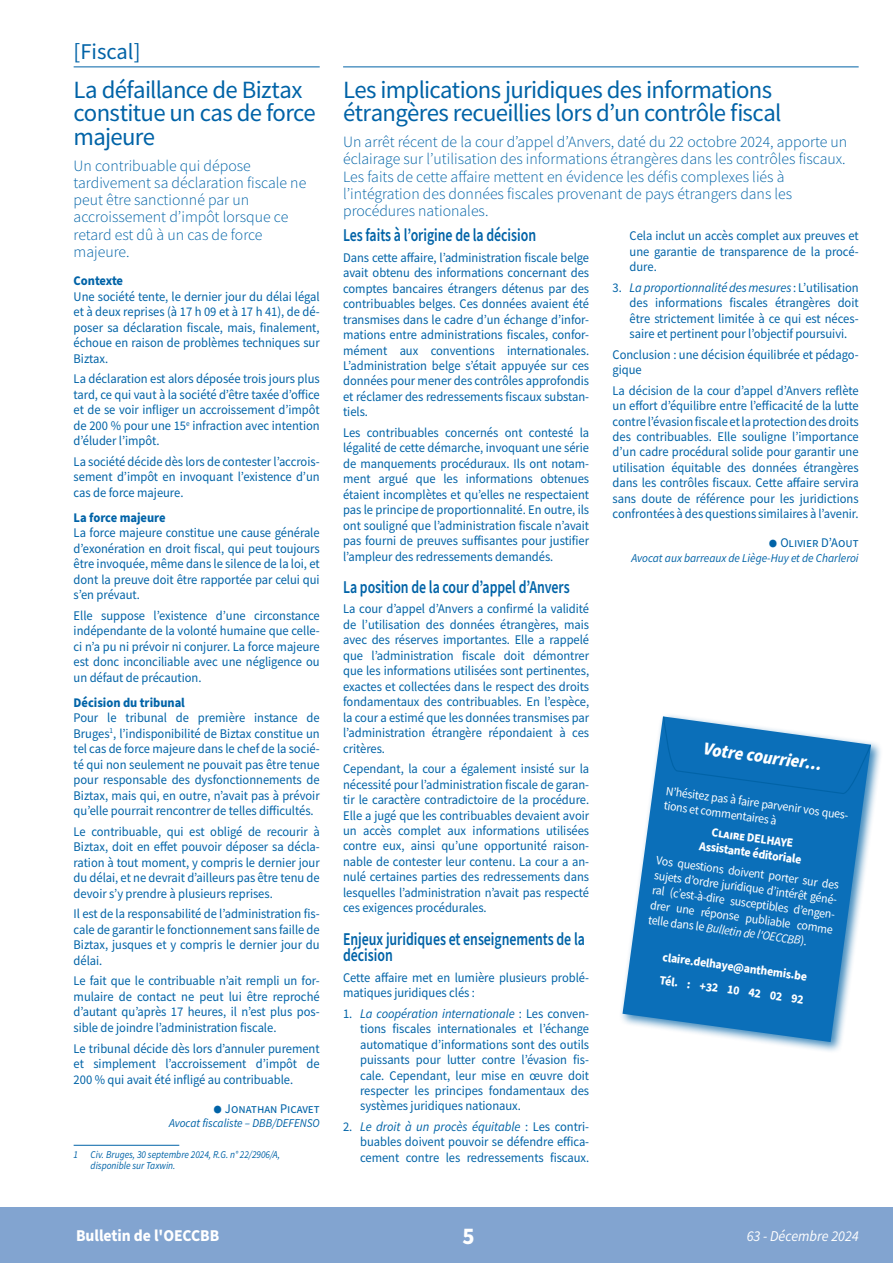
<style>
.page{position:relative;width:893px;height:1263px;background:#fff}
.page>*{position:absolute;margin:0;border:0;box-sizing:border-box;transform-origin:0 0}
.t1{font:24.75px/23.2px "Source Sans Pro";letter-spacing:-.025em;color:#0163a7}
.t2{font:700 24px "Source Sans Pro";color:#fff;scale:.95 1}
.t3{font:22.5px "Source Sans Pro";color:#0163a7}
.t4{font:italic 900 18.15px "Source Sans Pro";color:#fff;scale:.95 1}
.t5{font:600 18px/16.5px "Source Sans Pro";letter-spacing:-.005em;color:#0163a7;scale:.77 1}
.t6{font:700 16.5px "Source Sans Pro";letter-spacing:-.005em;color:#fff;scale:.95 1}
.t7{font:300 15.75px/17.2px "Source Sans Pro";color:#0163a7}
.t8{font:italic 15px "Source Sans Pro";letter-spacing:-.005em;color:#fff;scale:.95 1}
.t9{font:13.2px/15.5px "Source Sans Pro";letter-spacing:-.005em;color:#0163a7;text-align:justify;scale:.95 1}
.t10{font:700 13.2px "Source Sans Pro";letter-spacing:-.005em;color:#0163a7;scale:.95 1}
.t11{font:12.45px/15px "Source Sans Pro";color:#fff;scale:.95 1}
.t12{font:700 12.45px/15px "Source Sans Pro";color:#fff;text-align:center;scale:.95 1}
.t13{font:italic 12px "Source Sans Pro";letter-spacing:-.005em;color:#0163a7;scale:.95 1}
.t14{font:italic 10.5px/10.1px "Source Sans Pro";letter-spacing:-.005em;color:#0163a7;scale:.9 1}
.s1{font-size:32.25px}
.s2{font-style:italic}
</style>
<div class="page">
<div style="left:0;top:1206px;width:892px;height:56px;background:#82a4d0"></div>
<hr style="left:74px;top:67px;width:245px;height:1px;background:#0163a7">
<hr style="left:74px;top:1144px;width:105px;height:1px;background:#0163a7">
<hr style="left:343px;top:67px;width:515px;height:1px;background:#0163a7">
<div style="left:619px;top:712px;width:263px;height:341px;background:#0163a7;opacity:.75"></div>
<svg style="left:622px;top:716px;width:248px;height:325px;fill:#0b6fb9"></svg>
<svg style="left:662px;top:715px;width:209px;height:79px"></svg>
<h3 class="t3" style="left:74px;top:38px;width:68px">[Fiscal]</h3>
<h1 class="t1" style="left:74px;top:78px;width:244px">La défaillance de Biztax constitue un cas de force majeure</h1>
<p class="t7" style="left:74px;top:157px;width:234px">Un contribuable qui dépose tardivement sa déclaration fiscale ne peut être sanctionné par un accroissement d’impôt lorsque ce retard est dû à un cas de force majeure.</p>
<p class="t10" style="left:74px;top:272px;width:54px">Contexte</p>
<p class="t9" style="left:74px;top:288px;width:260px">Une société tente, le dernier jour du délai légal et à deux reprises (à 17 h 09 et à 17 h 41), de dé&shy;poser sa déclaration fiscale, mais, finalement, échoue en raison de problèmes techniques sur Biztax.</p>
<p class="t9" style="left:74px;top:371px;width:260px">La déclaration est alors déposée trois jours plus tard, ce qui vaut à la société d’être taxée d’office et de se voir infliger un accroissement d’impôt de 200 % pour une 15<sup>e</sup> infraction avec intention d’éluder l’impôt.</p>
<p class="t9" style="left:74px;top:453px;width:260px">La société décide dès lors de contester l’accrois&shy;sement d’impôt en invoquant l’existence d’un cas de force majeure.</p>
<p class="t10" style="left:74px;top:508px;width:98px">La force majeure</p>
<p class="t9" style="left:74px;top:525px;width:260px">La force majeure constitue une cause générale d’exonération en droit fiscal, qui peut toujours être invoquée, même dans le silence de la loi, et dont la preuve doit être rapportée par celui qui s’en prévaut.</p>
<p class="t9" style="left:74px;top:607px;width:260px">Elle suppose l’existence d’une circonstance indépendante de la volonté humaine que celle&shy;ci n’a pu ni prévoir ni conjurer. La force majeure est donc inconciliable avec une négligence ou un défaut de précaution.</p>
<p class="t10" style="left:74px;top:693px;width:119px">Décision du tribunal</p>
<p class="t9" style="left:74px;top:710px;width:260px">Pour le tribunal de première instance de Bruges<sup>1</sup>, l’indisponibilité de Biztax constitue un tel cas de force majeure dans le chef de la socié&shy;té qui non seulement ne pouvait pas être tenue pour responsable des dysfonctionnements de Biztax, mais qui, en outre, n’avait pas à prévoir qu’elle pourrait rencontrer de telles difficultés.</p>
<p class="t9" style="left:74px;top:823px;width:260px">Le contribuable, qui est obligé de recourir à Biztax, doit en effet pouvoir déposer sa décla&shy;ration à tout moment, y compris le dernier jour du délai, et ne devrait d’ailleurs pas être tenu de devoir s’y prendre à plusieurs reprises.</p>
<p class="t9" style="left:74px;top:906px;width:260px">Il est de la responsabilité de l’administration fis&shy;cale de garantir le fonctionnement sans faille de Biztax, jusques et y compris le dernier jour du délai.</p>
<p class="t9" style="left:74px;top:973px;width:260px">Le fait que le contribuable n’ait rempli un for&shy;mulaire de contact ne peut lui être reproché d’autant qu’après 17 heures, il n’est plus pos&shy;sible de joindre l’administration fiscale.</p>
<p class="t9" style="left:74px;top:1040px;width:260px">Le tribunal décide dès lors d’annuler purement et simplement l’accroissement d’impôt de 200 % qui avait été infligé au contribuable.</p>
<p class="t9" style="left:213px;top:1100px;width:114px"><span class="s1">•</span> Jonathan Picavet</p>
<p class="t13" style="left:169px;top:1115px;width:160px">Avocat fiscaliste – DBB/DEFENSO</p>
<p class="t14" style="left:91px;top:1149px;width:212px;text-indent:-17px">1 Civ. Bruges, 30 septembre 2024, R.G. n° 22/2906/A, disponible sur Taxwin.</p>
<h1 class="t1" style="left:343px;top:78px;width:440px">Les implications juridiques des informations étrangères recueillies lors d’un contrôle fiscal</h1>
<p class="t7" style="left:343px;top:133px;width:505px">Un arrêt récent de la cour d’appel d’Anvers, daté du 22 octobre 2024, apporte un éclairage sur l’utilisation des informations étrangères dans les contrôles fiscaux.<br>Les faits de cette affaire mettent en évidence les défis complexes liés à l’intégration des données fiscales provenant de pays étrangers dans les procédures nationales.</p>
<h3 class="t5" style="left:343px;top:227px;width:252px">Les faits à l’origine de la décision</h3>
<p class="t9" style="left:343px;top:249px;width:260px">Dans cette affaire, l’administration fiscale belge avait obtenu des informations concernant des comptes bancaires étrangers détenus par des contribuables belges. Ces données avaient été transmises dans le cadre d’un échange d’infor&shy;mations entre administrations fiscales, confor&shy;mément aux conventions internationales.<br>L’administration belge s’était appuyée sur ces données pour mener des contrôles approfondis et réclamer des redressements fiscaux substan&shy;tiels.</p>
<p class="t9" style="left:343px;top:424px;width:260px">Les contribuables concernés ont contesté la légalité de cette démarche, invoquant une série de manquements procéduraux. Ils ont notam&shy;ment argué que les informations obtenues étaient incomplètes et qu’elles ne respectaient pas le principe de proportionnalité. En outre, ils ont souligné que l’administration fiscale n’avait pas fourni de preuves suffisantes pour justifier l’ampleur des redressements demandés.</p>
<h3 class="t5" style="left:343px;top:579px;width:296px">La position de la cour d’appel d’Anvers</h3>
<p class="t9" style="left:343px;top:601px;width:260px">La cour d’appel d’Anvers a confirmé la validité de l’utilisation des données étrangères, mais avec des réserves importantes. Elle a rappelé que l’administration fiscale doit démontrer que les informations utilisées sont pertinentes, exactes et collectées dans le respect des droits fondamentaux des contribuables. En l’espèce, la cour a estimé que les données transmises par l’administration étrangère répondaient à ces critères.</p>
<p class="t9" style="left:343px;top:760px;width:260px">Cependant, la cour a également insisté sur la nécessité pour l’administration fiscale de garan&shy;tir le caractère contradictoire de la procédure.<br>Elle a jugé que les contribuables devaient avoir un accès complet aux informations utilisées contre eux, ainsi qu’une opportunité raison&shy;nable de contester leur contenu. La cour a an&shy;nulé certaines parties des redressements dans lesquelles l’administration n’avait pas respecté ces exigences procédurales.</p>
<h3 class="t5" style="left:343px;top:930px;width:315px">Enjeux juridiques et enseignements de la décision</h3>
<p class="t9" style="left:343px;top:969px;width:260px">Cette affaire met en lumière plusieurs problé&shy;matiques juridiques clés :</p>
<p class="t9" style="left:360px;top:1005px;width:242px;text-indent:-17px">1. <span class="s2">La coopération internationale</span> : Les conven&shy;tions fiscales internationales et l’échange automatique d’informations sont des outils puissants pour lutter contre l’évasion fis&shy;cale. Cependant, leur mise en œuvre doit respecter les principes fondamentaux des systèmes juridiques nationaux.</p>
<p class="t9" style="left:360px;top:1118px;width:242px;text-indent:-17px">2. <span class="s2">Le droit à un procès équitable</span> : Les contri&shy;buables doivent pouvoir se défendre effica&shy;cement contre les redressements fiscaux.</p>
<p class="t9" style="left:629px;top:228px;width:242px">Cela inclut un accès complet aux preuves et une garantie de transparence de la procé&shy;dure.</p>
<p class="t9" style="left:629px;top:279px;width:242px;text-indent:-17px">3. <span class="s2">La proportionnalité des mesures</span> : L’utilisation des informations fiscales étrangères doit être strictement limitée à ce qui est néces&shy;saire et pertinent pour l’objectif poursuivi.</p>
<p class="t9" style="left:612px;top:346px;width:260px">Conclusion : une décision équilibrée et pédago&shy;gique</p>
<p class="t9" style="left:612px;top:382px;width:260px">La décision de la cour d’appel d’Anvers reflète un effort d’équilibre entre l’efficacité de la lutte contre l’évasion fiscale et la protection des droits des contribuables. Elle souligne l’importance d’un cadre procédural solide pour garantir une utilisation équitable des données étrangères dans les contrôles fiscaux. Cette affaire servira sans doute de référence pour les juridictions confrontées à des questions similaires à l’avenir.</p>
<p class="t9" style="left:768px;top:535px;width:97px"><span class="s1">•</span> Olivier D’Aout</p>
<p class="t13" style="left:631px;top:550px;width:240px">Avocat aux barreaux de Liège-Huy et de Charleroi</p>
<h3 class="t4" style="left:705px;top:735px;width:127px;rotate:8deg">Votre courrier…</h3>
<p class="t11" style="left:667px;top:782px;width:198px;rotate:8deg">N’hésitez pas à faire parvenirvos ques&shy;tions et com m entaires à</p>
<p class="t12" style="left:702px;top:823px;width:110px;rotate:8deg">Claire DELHAYE<br>Assistante éditoriale</p>
<p class="t11" style="left:657px;top:852px;width:198px;rotate:8deg">Vos questions doivent porter sur des sujets d’ordre juridique d’intérêt géné&shy;ral (c’est-à-dire susceptibles d’engen&shy;drer une réponse publiable com m e telle dans le <span class="s2">Bulletin de l'OECCBB</span>).</p>
<p class="t12" style="left:664px;top:945px;width:155px;line-height:23.5px;text-align:left;rotate:8deg">claire.delhaye@anthem is.be<br>Tél. : +32 10 42 02 92</p>
<p class="t6" style="left:76px;top:1224px;width:152px">Bulletin de l'OECCBB</p>
<h2 class="t2" style="left:462px;top:1219px;width:14px">5</h2>
<p class="t8" style="left:746px;top:1226px;width:119px">63 - Décembre 2024</p>
</div>
